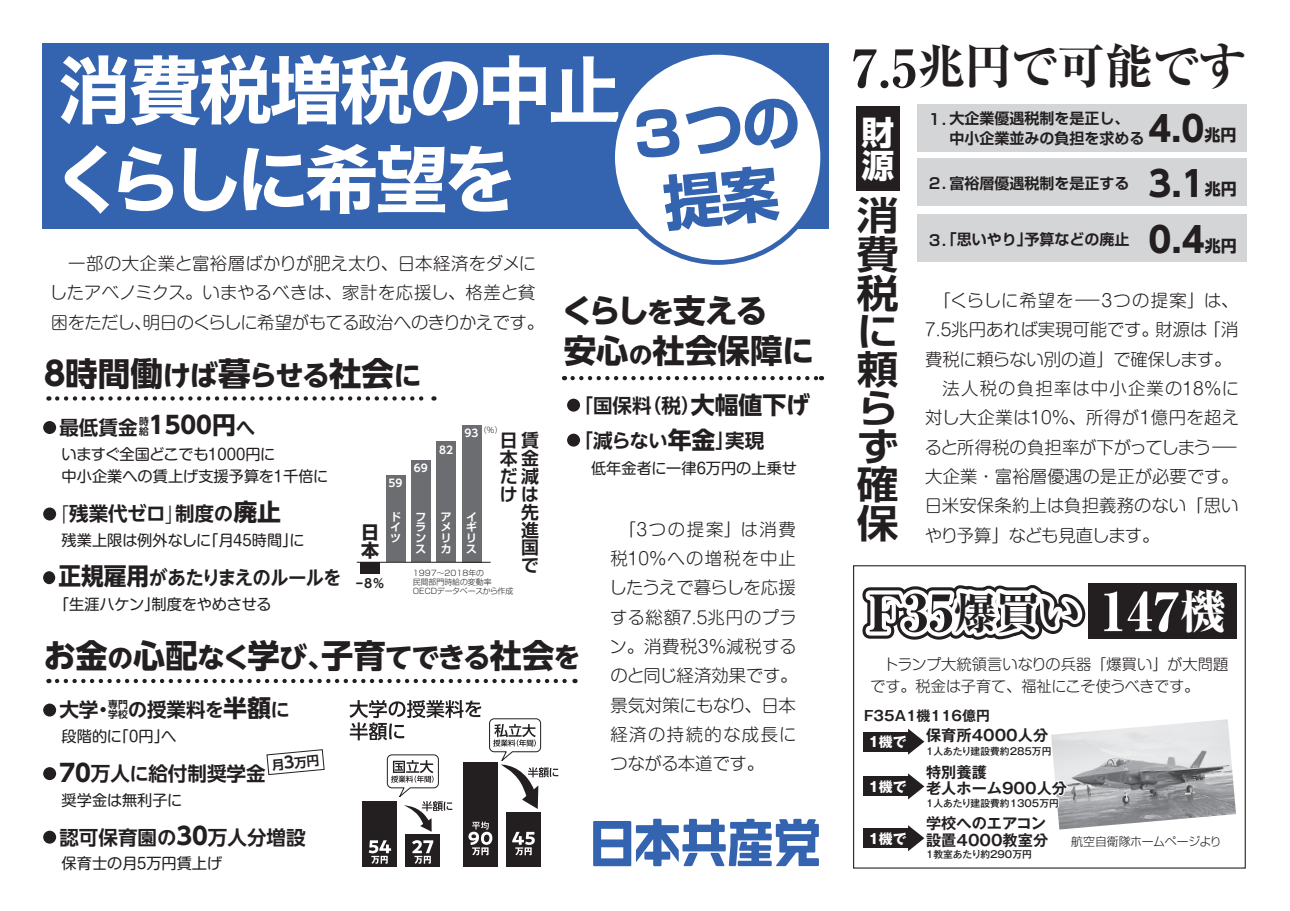
<style>
.page{position:relative;width:1290px;height:911px;background:#fff}
.page>*{position:absolute;margin:0;border:0;box-sizing:border-box;transform-origin:0 0}
.t1{font:74px/89.5px "Hira Kaku Std W7";letter-spacing:-.065em;color:#fff}
.t2{font:700 59.38px/69.5px "Shin Go Pr 5";color:#3463af;text-align:center}
.t3{font:800 50.62px "Ryumin Pr 5";color:#231f20}
.t4{font:700 expanded 48.12px "Ryumin Pr 5";letter-spacing:-.025em;color:#231f20}
.t5{font:700 38.75px/38.5px "Shin Go Pr 5 De";color:#231f20;text-align:justify;scale:1.08 1}
.t6{font:700 34.75px "UD Shin Go NT Pro";color:#231f20}
.t7{font:700 32.88px/32.9px "Shin Go Pr 5";color:#fff}
.t8{font:700 32.62px "UD Shin Go NT Pro";color:#231f20}
.t9{font:700 32.62px/40.1px "UD Shin Go NT Pro";letter-spacing:-.03em;color:#231f20}
.t10{font:700 23.88px "UD Shin Go NT Pro";color:#231f20}
.t11{font:700 19.5px "UD Shin Go NT Pro De";color:#231f20}
.t12{font:700 19.5px "UD Shin Go NT Pro De";letter-spacing:-.05em;color:#231f20;scale:.95 1}
.t13{font:700 18px/18px "Shin Go Pr 5";color:#231f20}
.t14{font:700 17.88px/17.9px "Shin Go Pr 5 De";color:#231f20;text-align:right}
.t15{font:300 17.38px/29.2px "Shin M Go Pro";color:#231f20}
.t16{font:300 17.38px "Shin M Go Pro";letter-spacing:-.03em;color:#231f20}
.t17{font:15.25px/22.8px "Shin M Go Pro";color:#231f20}
.t18{font:300 15.25px/21.8px "Shin M Go Pro";color:#231f20}
.t19{font:700 15.25px/16.2px "Gothic MB101 Pr 5 De";color:#231f20}
.t20{font:700 15px/19.8px "Shin Go Pr 5 De";color:#231f20}
.t21{font:700 13.88px "Gothic MB101 Pr 5 De";color:#231f20}
.t22{font:700 13.88px "Gothic MB101 Pr 5";letter-spacing:-.06em;color:#fff}
.t23{font:700 12.62px "UD Shin Go NT Pro De";color:#231f20}
.t24{font:700 12.38px "UD Shin Go NT Pro De";color:#231f20;scale:.6 1}
.t25{font:300 12px "Shin Go Pr 5";letter-spacing:-.03em;color:#231f20}
.t26{font:700 10.75px/10.8px "Shin Go Pr 5 De";color:#fff;text-align:justify}
.t27{font:700 10.5px "UD Shin Go NT Pro De";color:#fff}
.t28{font:500 9.75px "Gothic MB101 Pr 5";color:#231f20}
.t29{font:700 9.75px/9.8px "UD Shin Go NT Pro De";color:#231f20}
.t30{font:300 8px "Shin Go Pr 5";color:#231f20;scale:.94 1}
.t31{font:300 7.88px/8.9px "Shin Go Pr 5";color:#231f20}
.s1{font-size:28.25px}
.s2{font-size:23.88px}
.s3{font-family:"UD Shin Go NT Pro";font-size:23.88px}
.s4{font-family:"UD Shin Go NT Pro De";font-size:19.5px}
.s5{font-family:"UD Shin Go NT Pro";font-weight:300}
.s6{font-family:"UD Shin Go NT Pro De";font-weight:700;font-size:10.5px;color:#fff}
.s7{font-size:26px}
.s8{font-size:9.75px}
.s9{font-size:16px}
.s10{font-size:51.75px}
.s11{font-size:43.12px}
.s12{font-size:53px;color:#fff}
.s13{font-size:46.38px;color:#fff}
</style>
<div class="page">
<img style="left:1094px;top:719px;width:142px;height:108px">
<div style="left:1089px;top:583px;width:148px;height:56px;background:#231f20"></div>
<div style="left:856px;top:107px;width:43px;height:84px;background:#231f20"></div>
<svg style="left:593px;top:818px;width:226px;height:48px"></svg>
<div style="left:42px;top:43px;width:786px;height:185px;background:#3463af"></div>
<div style="left:613px;top:52px;width:210px;height:210px;background:#fff;border-radius:50%"></div>
<div style="left:610px;top:50px;width:215px;height:215px;border:5px solid #3463af;border-radius:50%"></div>
<div style="left:917px;top:104px;width:329px;height:47px;background:#d4d5d7"></div>
<div style="left:917px;top:158px;width:329px;height:47px;background:#d4d5d7"></div>
<div style="left:917px;top:215px;width:329px;height:47px;background:#d4d5d7"></div>
<svg style="left:855px;top:565px;width:239px;height:304px"></svg>
<div style="left:39px;top:417px;width:22px;height:21px;border:4px solid #fff;border-radius:50%"></div>
<div style="left:39px;top:503px;width:22px;height:22px;border:4px solid #fff;border-radius:50%"></div>
<div style="left:563px;top:394px;width:21px;height:22px;border:4px solid #fff;border-radius:50%"></div>
<div style="left:563px;top:429px;width:21px;height:22px;border:4px solid #fff;border-radius:50%"></div>
<div style="left:39px;top:567px;width:21px;height:21px;border:4px solid #fff;border-radius:50%"></div>
<div style="left:39px;top:699px;width:22px;height:22px;border:4px solid #fff;border-radius:50%"></div>
<div style="left:39px;top:762px;width:22px;height:22px;border:4px solid #fff;border-radius:50%"></div>
<div style="left:39px;top:826px;width:22px;height:22px;border:4px solid #fff;border-radius:50%"></div>
<div style="left:360px;top:562px;width:20px;height:12px;background:#231f20"></div>
<div style="left:386px;top:475px;width:19px;height:87px;background:#6c6d70"></div>
<div style="left:411px;top:460px;width:20px;height:102px;background:#6c6d70"></div>
<div style="left:436px;top:441px;width:20px;height:121px;background:#6c6d70"></div>
<div style="left:462px;top:425px;width:19px;height:137px;background:#6c6d70"></div>
<hr style="left:357px;top:562px;width:134px;height:1px;background:#231f20">
<div style="left:506px;top:812px;width:34px;height:55px;background:#231f20"></div>
<div style="left:463px;top:762px;width:34px;height:105px;background:#231f20"></div>
<div style="left:405px;top:834px;width:35px;height:33px;background:#231f20"></div>
<div style="left:362px;top:801px;width:35px;height:66px;background:#231f20"></div>
<svg style="left:369px;top:840px;width:22px;height:23px"></svg>
<svg style="left:412px;top:840px;width:21px;height:23px"></svg>
<svg style="left:468px;top:821px;width:24px;height:34px"></svg>
<svg style="left:512px;top:832px;width:23px;height:23px"></svg>
<svg style="left:387px;top:754px;width:65px;height:77px"></svg>
<svg style="left:489px;top:718px;width:69px;height:91px"></svg>
<svg style="left:349px;top:700px;width:132px;height:40px"></svg>
<svg style="left:57px;top:396px;width:377px;height:4px"></svg>
<svg style="left:572px;top:376px;width:250px;height:4px"></svg>
<svg style="left:57px;top:679px;width:518px;height:4px"></svg>
<svg style="left:266px;top:749px;width:59px;height:26px"></svg>
<h1 class="t1" style="left:52px;top:49px;width:571px">消費税増税の中止くらしに希望を</h1>
<h2 class="t2" style="left:624px;top:99px;width:174px;rotate:-6deg">３つの提案</h2>
<p class="t15" style="left:50px;top:247px;width:496px">　一部の大企業と富裕層ばかりが肥え太り、日本経済をダメにしたアベノミクス。いまやるべきは、家計を応援し、格差と貧困をただし、明日のくらしに希望がもてる政治へのきりかえです。</p>
<h3 class="t8" style="left:38px;top:347px;width:385px">８時間働<span class="s1">けば</span>暮<span class="s1">らせる</span>社会<span class="s1">に</span></h3>
<h3 class="t9" style="left:561px;top:289px;width:255px">くらし<span class="s1">を</span>支える<br>安心<span class="s2">の</span>社会保障に</h3>
<p class="t11" style="left:564px;top:389px;width:248px">●「国保料（税）<span class="s3">大幅値下げ</span></p>
<p class="t11" style="left:564px;top:424px;width:202px">●「減らない<span class="s3">年金</span>」実現</p>
<p class="t17" style="left:591px;top:455px;width:208px">低年金者に一律６万円の上乗せ</p>
<p class="t11" style="left:40px;top:412px;width:99px">●最低賃金</p>
<p class="t29" style="left:139px;top:416px;width:11px">時給</p>
<h3 class="t10" style="left:149px;top:406px;width:108px">1500円<span class="s4">へ</span></h3>
<p class="t17" style="left:62px;top:440px;width:268px">いますぐ全国どこでも1000円に<br>中小企業への賃上げ支援予算を１千倍に</p>
<p class="t11" style="left:40px;top:498px;width:243px">●<span class="s5">「</span>残業代ゼロ<span class="s5">」</span>制度の<span class="s3">廃止</span></p>
<p class="t17" style="left:62px;top:527px;width:245px">残業上限は例外なしに「月45時間」に</p>
<p class="t30" style="left:464px;top:423px;width:41px"><span class="s6">93</span>（％）</p>
<p class="t14" style="left:500px;top:430px;width:41px">日賃本金だ減けは先進<br>国<br>で</p>
<p class="t31" style="left:413px;top:568px;width:102px">1997～2018年の<br>民間部門時給の変動率<br>OECDデータベースから作成</p>
<p class="t27" style="left:439px;top:441px;width:15px">82</p>
<p class="t27" style="left:414px;top:460px;width:15px">69</p>
<p class="t27" style="left:388px;top:475px;width:15px">59</p>
<p class="t26" style="left:390px;top:510px;width:12px">ドイツ</p>
<p class="t26" style="left:415px;top:510px;width:12px">フランス</p>
<p class="t26" style="left:441px;top:510px;width:12px;text-align:left">アメリカ</p>
<p class="t26" style="left:466px;top:510px;width:12px;text-align:left">イギリス</p>
<p class="t15" style="left:609px;top:512px;width:190px;text-align:justify">　「３つの提案」は消費税10％への増税を中止したうえで暮らしを応援する総額7.5兆円のプラン。消費税３％減税するのと同じ経済効果です。景気対策にもなり、日本経済の持続的な成長に</p>
<p class="t13" style="left:361px;top:522px;width:19px">日本</p>
<p class="t12" style="left:40px;top:562px;width:319px">●<span class="s3">正規雇用</span>があたりまえのルールを</p>
<p class="t17" style="left:54px;top:591px;width:219px">「生涯ハケン」制度をやめさせる</p>
<p class="t24" style="left:356px;top:573px;width:50px">ー8％</p>
<h3 class="t8" style="left:44px;top:628px;width:539px">お金<span class="s7">の</span>心配<span class="s1">なく</span>学<span class="s1">び、</span>子育<span class="s1">てできる</span>社会<span class="s1">を</span></h3>
<p class="t11" style="left:108px;top:694px;width:183px"><span class="s8">学校</span>の授業料を<span class="s3">半額</span>に</p>
<p class="t17" style="left:62px;top:723px;width:116px">段階的に「０円」へ</p>
<p class="t11" style="left:40px;top:757px;width:227px">●<span class="s3">70</span>万人に給付制奨学金</p>
<p class="t17" style="left:62px;top:786px;width:122px">奨学金は無利子に</p>
<p class="t11" style="left:40px;top:821px;width:267px">●認可保育園の<span class="s3">30</span>万人分増設</p>
<p class="t17" style="left:62px;top:850px;width:162px">保育士の月５万円賃上げ</p>
<p class="t11" style="left:40px;top:694px;width:75px">●大学・</p>
<p class="t29" style="left:108px;top:699px;width:21px">専門</p>
<p class="t23" style="left:271px;top:754px;width:49px;rotate:-5deg">月<span class="s9">３</span>万円</p>
<p class="t16" style="left:610px;top:750px;width:155px">つながる本道です。</p>
<h3 class="t4" style="left:852px;top:29px;width:396px"><span class="s10">7.5</span>兆円で可能です</h3>
<p class="t20" style="left:949px;top:107px;width:196px;text-indent:-22px">１. 大企業優遇税制を是正し、中小企業並みの負担を求める</p>
<h3 class="t6" style="left:1142px;top:101px;width:96px">４.0<span class="s9">兆円</span></h3>
<p class="t20" style="left:927px;top:172px;width:204px">２. 富裕層優遇税制を是正する</p>
<h3 class="t6" style="left:1148px;top:155px;width:90px">3.1<span class="s9">兆円</span></h3>
<p class="t20" style="left:927px;top:228px;width:204px">３.「思いやり」予算などの廃止</p>
<h3 class="t6" style="left:1148px;top:212px;width:90px">0.4<span class="s9">兆円</span></h3>
<h3 class="t7" style="left:861px;top:114px;width:34px">財源</h3>
<h3 class="t5" style="left:857px;top:193px;width:40px">消費税に頼らず確保</h3>
<p class="t15" style="left:925px;top:284px;width:319px">　「くらしに希望を－３つの提案」は、<br>7.5兆円あれば実現可能です。財源は「消費税に頼らない別の道」で確保します。　法人税の負担率は中小企業の18％に対し大企業は10％、所得が１億円を超えると所得税の負担率が下がってしまう－大企業・富裕層優遇の是正が必要です。日米安保条約上は負担義務のない「思いやり予算」なども見直します。</p>
<h3 class="t3" style="left:868px;top:573px;width:359px">F35<span class="s11">爆買い</span> <span class="s12">147</span><span class="s13">機</span></h3>
<p class="t18" style="left:870px;top:652px;width:359px">　トランプ大統領言いなりの兵器「爆買い」が大問題です。税金は子育て、福祉にこそ使うべきです。</p>
<p class="t21" style="left:864px;top:704px;width:127px">F35A１機116億円</p>
<p class="t22" style="left:867px;top:730px;width:41px">１機で</p>
<p class="t19" style="left:926px;top:725px;width:124px">保育所4000人分</p>
<p class="t28" style="left:925px;top:743px;width:128px">１人あたり建設費約285万円</p>
<p class="t22" style="left:867px;top:775px;width:41px">１機で</p>
<p class="t19" style="left:926px;top:762px;width:143px">特別養護<br>老人ホーム900人分</p>
<p class="t28" style="left:925px;top:794px;width:135px">１人あたり建設費約1305万円</p>
<p class="t22" style="left:867px;top:827px;width:41px">１機で</p>
<p class="t19" style="left:926px;top:814px;width:124px">学校へのエアコン設置4000教室分</p>
<p class="t28" style="left:925px;top:846px;width:109px">１教室あたり約290万円</p>
<p class="t25" style="left:1071px;top:831px;width:152px">航空自衛隊ホームページより</p>
</div>
